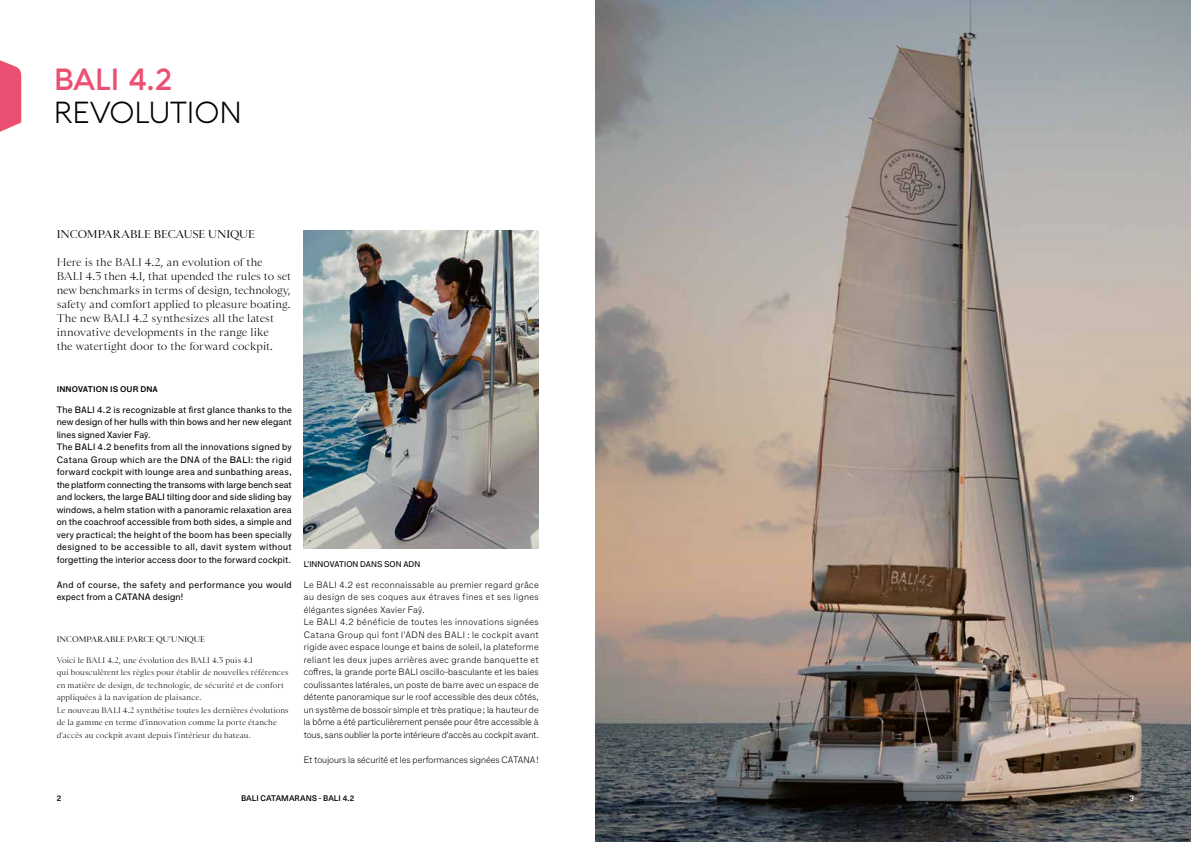
<style>
.page{position:relative;width:1191px;height:842px;background:#fff}
.page>*{position:absolute;margin:0;border:0;box-sizing:border-box;transform-origin:0 0}
.t1{font:300 30px "Aquawax Pro";letter-spacing:-.01em;color:#000}
.t2{font:600 30px "Aquawax Pro";color:#eb4f71}
.t3{font:300 10.5px/14px "Sainte Colombe Web";letter-spacing:-.01em;color:#000}
.t4{font:10.5px "Sainte Colombe Web";letter-spacing:-.01em;color:#000}
.t5{font:100 9px/12.5px "F Grotesk";letter-spacing:.015em;color:#000}
.t6{font:9px/12.5px "F Grotesk";letter-spacing:.02em;color:#000}
.t7{font:9px/12.5px "F Grotesk";letter-spacing:.04em;color:#000}
.t8{font:500 8px "Neue Haas Unica";letter-spacing:.01em;color:#000}
.t9{font:8px "F Grotesk";letter-spacing:.015em;color:#000}
.t10{font:8px "F Grotesk Demi";letter-spacing:.015em;color:#000}
.t11{font:500 8px "Neue Haas Unica";color:#fff}
.t12{font:300 7.5px/12.5px "Sainte Colombe Web";letter-spacing:.005em;color:#000}
.t13{font:7.5px "Sainte Colombe Web";letter-spacing:.005em;color:#000}
</style>
<div class="page">
<img style="left:595px;top:0;width:596px;height:842px">
<img style="left:304px;top:230px;width:235px;height:319px">
<svg style="left:0;top:60px;width:21px;height:72px;background:#ed6683"></svg>
<h1 class="t2" style="left:54px;top:56px;width:119px">BALI 4.2</h1>
<h1 class="t1" style="left:53px;top:91px;width:190px">REVOLUTION</h1>
<p class="t4" style="left:57px;top:226px;width:200px">INCOMPARABLE BECAUSE UNIQUE</p>
<p class="t3" style="left:57px;top:255px;width:236px">Here is the BALI 4.2, an evolution of the BALI 4.3 then 4.1, that upended the rules to set new benchmarks in terms of design, technology, safety and comfort applied to pleasure boating.<br>The new BALI 4.2 synthesizes all the latest innovative developments in the range like<br>the watertight door to the forward cockpit.</p>
<p class="t10" style="left:57px;top:383px;width:103px">INNOVATION IS OUR DNA</p>
<p class="t6" style="left:57px;top:402px;width:236px">The BALI 4.2 is recognizable at first glance thanks to the new design of her hulls with thin bows and her new elegant lines signed Xavier Faÿ.<br>The BALI 4.2 benefits from all the innovations signed by Catana Group which are the DNA of the BALI: the rigid forward cockpit with lounge area and sunbathing areas, the platform connecting the transoms with large bench seat and lockers, the large BALI tilting door and side sliding bay windows, a helm station with a panoramic relaxation area on the coachroof accessible from both sides, a simple and very practical; the height of the boom has been specially designed to be accessible to all, davit system without forgetting the interior access door to the forward cockpit.</p>
<p class="t7" style="left:57px;top:577px;width:236px">And of course, the safety and performance you would expect from a CATANA design!</p>
<p class="t13" style="left:57px;top:633px;width:150px">INCOMPARABLE PARCE QU’UNIQUE</p>
<p class="t12" style="left:57px;top:654px;width:233px">Voici le BALI 4.2, une évolution des BALI 4.3 puis 4.1<br>qui bousculèrent les règles pour établir de nouvelles références en matière de design, de technologie, de sécurité et de confort appliquées à la navigation de plaisance.<br>Le nouveau BALI 4.2 synthétise toutes les dernières évolutions de la gamme en terme d’innovation comme la porte étanche d’accès au cockpit avant depuis l’intérieur du bateau.</p>
<p class="t9" style="left:304px;top:558px;width:118px">L’INNOVATION DANS SON ADN</p>
<p class="t5" style="left:304px;top:578px;width:236px">Le BALI 4.2 est reconnaissable au premier regard grâce au design de ses coques aux étraves fines et ses lignes élégantes signées Xavier Faÿ.<br>Le BALI 4.2 bénéficie de toutes les innovations signées Catana Group qui font l’ADN des BALI : le cockpit avant rigide avec espace lounge et bains de soleil, la plateforme reliant les deux jupes arrières avec grande banquette et coffres, la grande porte BALI oscillo-basculante et les baies coulissantes latérales, un poste de barre avec un espace de détente panoramique sur le roof accessible des deux côtés, un système de bossoir simple et très pratique; la hauteur de la bôme a été particulièrement pensée pour être accessible à tous, sans oublier la porte intérieure d'accès au cockpit avant.</p>
<p class="t5" style="left:304px;top:753px;width:236px">Et toujours la sécurité et les performances signées CATANA!</p>
<p class="t8" style="left:57px;top:792px;width:6px">2</p>
<p class="t8" style="left:241px;top:792px;width:115px">BALI CATAMARANS - BALI 4.2</p>
<p class="t11" style="left:1129px;top:792px;width:6px">3</p>
</div>
